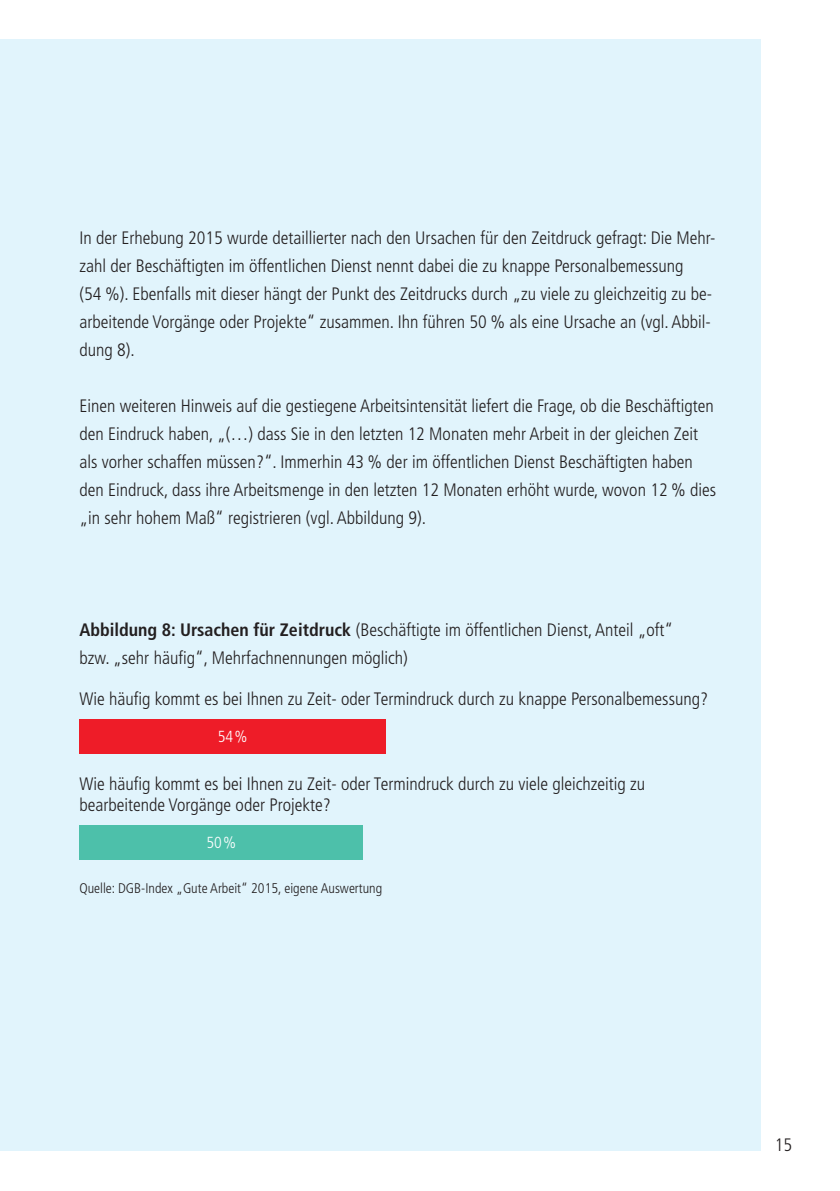
<style>
.page{position:relative;width:840px;height:1191px;background:#fff}
.page>*{position:absolute;margin:0;border:0;box-sizing:border-box;transform-origin:0 0}
.t1{font:300 condensed 18px/28px "Frutiger";color:#231f20}
.t2{font:300 condensed 16px "Frutiger";color:#fff}
.t3{font:300 condensed 14px "Frutiger";color:#231f20}
.s1{font-weight:700}
</style>
<div class="page">
<div style="left:0;top:40px;width:760px;height:1110px;background:#e1f4fc"></div>
<div style="left:79px;top:719px;width:307px;height:34px;background:#ee1c28"></div>
<div style="left:79px;top:825px;width:284px;height:34px;background:#4dc0aa"></div>
<p class="t1" style="left:79px;top:224px;width:637px">In der Erhebung 2015 wurde detaillierter nach den Ursachen für den Zeitdruck gefragt: Die Mehr&shy;zahl der Beschäftigten im öffentlichen Dienst nennt dabei die zu knappe Personalbemessung<br>(54 %). Ebenfalls mit dieser hängt der Punkt des Zeitdrucks durch „zu viele zu gleichzeitig zu be&shy;arbeitende Vorgänge oder Projekte“ zusammen. Ihn führen 50 % als eine Ursache an (vgl. Abbil&shy;dung 8).</p>
<p class="t1" style="left:79px;top:392px;width:638px">Einen weiteren Hinweis auf die gestiegene Arbeitsintensität liefert die Frage, ob die Beschäftigten den Eindruck haben, „(…) dass Sie in den letzten 12 Monaten mehr Arbeit in der gleichen Zeit als vorher schaffen müssen?“. Immerhin 43 % der im öffentlichen Dienst Beschäftigten haben den Eindruck, dass ihre Arbeitsmenge in den letzten 12 Monaten erhöht wurde, wovon 12 % dies „in sehr hohem Maß“ registrieren (vgl. Abbildung 9).</p>
<p class="t1" style="left:79px;top:615px;width:594px"><span class="s1">Abbildung 8: Ursachen für Zeitdruck</span> (Beschäftigte im öffentlichen Dienst, Anteil „oft“ bzw. „sehr häufig“, Mehrfachnennungen möglich)</p>
<p class="t1" style="left:79px;top:685px;width:629px">Wie häufig kommt es bei Ihnen zu Zeit- oder Termindruck durch zu knappe Personalbemessung?</p>
<p class="t2" style="left:217px;top:728px;width:31px">54%</p>
<p class="t1" style="left:79px;top:773px;width:567px;line-height:21.6px">Wie häufig kommt es bei Ihnen zu Zeit- oder Termindruck durch zu viele gleichzeitig zu bearbeitende Vorgänge oder Projekte?</p>
<p class="t2" style="left:206px;top:833px;width:31px">50%</p>
<p class="t3" style="left:79px;top:879px;width:304px">Quelle: DGB-Index „Gute Arbeit“ 2015, eigene Auswertung</p>
<p class="t1" style="left:774px;top:1130px;width:19px">15</p>
</div>
